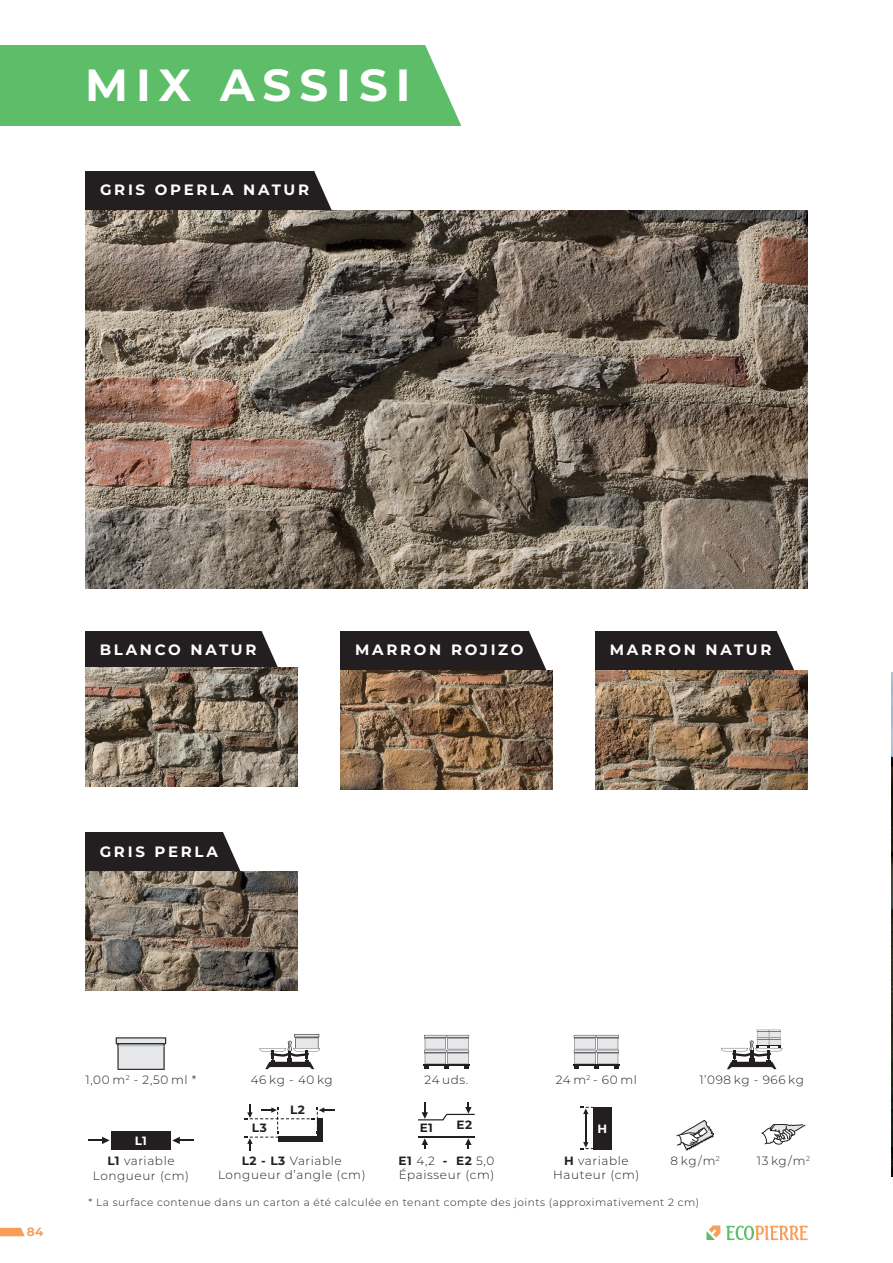
<style>
.page{position:relative;width:893px;height:1263px;background:#fff}
.page>*{position:absolute;margin:0;border:0;box-sizing:border-box;transform-origin:0 0}
.t1{font:700 45px "Montserrat";letter-spacing:.18em;color:#fff}
.t2{font:700 15px "Montserrat";letter-spacing:.18em;color:#fff}
.t3{font:300 12px/14.4px "Montserrat";letter-spacing:.05em;color:#231f20;text-align:center}
.t4{font:700 12px "Montserrat";letter-spacing:.05em;color:#231f20}
.t5{font:700 12px "Montserrat";color:#f89e5a}
.t6{font:700 12px "Montserrat";color:#fff}
.t7{font:300 10.5px "Montserrat";letter-spacing:.05em;color:#231f20}
.s1{font-weight:700;color:#fff}
.s2{font-weight:700}
</style>
<div class="page">
<div style="left:85px;top:171px;width:265px;height:40px;background:#231f20"></div>
<svg style="left:314px;top:171px;width:36px;height:39px"></svg>
<div style="left:85px;top:631px;width:213px;height:39px;background:#231f20"></div>
<svg style="left:259px;top:631px;width:39px;height:37px"></svg>
<div style="left:340px;top:631px;width:225px;height:39px;background:#231f20"></div>
<svg style="left:529px;top:631px;width:36px;height:39px"></svg>
<div style="left:595px;top:631px;width:218px;height:39px;background:#231f20"></div>
<svg style="left:776px;top:631px;width:37px;height:39px"></svg>
<div style="left:85px;top:832px;width:174px;height:40px;background:#231f20"></div>
<svg style="left:221px;top:832px;width:42px;height:40px"></svg>
<img style="left:891px;top:673px;width:2px;height:504px">
<div style="left:0;top:45px;width:463px;height:80px;background:#5ebd68"></div>
<svg style="left:419px;top:45px;width:44px;height:81px"></svg>
<svg style="left:116px;top:1037px;width:50px;height:33px;background:#c9c9cb"></svg>
<hr style="left:424px;top:1035px;width:22px;height:2px;background:#231f20">
<hr style="left:447px;top:1035px;width:22px;height:2px;background:#231f20">
<hr style="left:423px;top:1064px;width:47px;height:2px;background:#231f20">
<svg style="left:424px;top:1036px;width:45px;height:33px"></svg>
<hr style="left:294px;top:1034px;width:25px;height:3px;background:#231f20">
<svg style="left:259px;top:1035px;width:61px;height:34px"></svg>
<svg style="left:721px;top:1030px;width:61px;height:39px"></svg>
<hr style="left:574px;top:1035px;width:22px;height:2px;background:#231f20">
<hr style="left:597px;top:1035px;width:22px;height:3px;background:#231f20">
<hr style="left:573px;top:1064px;width:46px;height:2px;background:#231f20">
<svg style="left:574px;top:1036px;width:45px;height:33px"></svg>
<svg style="left:706px;top:1225px;width:14px;height:15px"></svg>
<svg style="left:726px;top:1225px;width:82px;height:15px"></svg>
<svg style="left:0;top:1228px;width:25px;height:8px"></svg>
<img style="left:85px;top:210px;width:723px;height:379px">
<svg style="left:88px;top:1137px;width:22px;height:7px"></svg>
<svg style="left:172px;top:1137px;width:21px;height:7px"></svg>
<div style="left:111px;top:1131px;width:60px;height:19px;background:#231f20"></div>
<svg style="left:245px;top:1104px;width:89px;height:47px"></svg>
<div style="left:593px;top:1107px;width:18px;height:42px;background:#231f20"></div>
<svg style="left:581px;top:1107px;width:12px;height:42px"></svg>
<hr style="left:418px;top:1136px;width:57px;height:1px;background:#231f20">
<svg style="left:422px;top:1138px;width:6px;height:11px"></svg>
<svg style="left:465px;top:1138px;width:7px;height:11px"></svg>
<svg style="left:418px;top:1102px;width:57px;height:18px"></svg>
<img style="left:85px;top:668px;width:213px;height:119px">
<img style="left:340px;top:670px;width:213px;height:119px">
<img style="left:595px;top:670px;width:213px;height:119px">
<img style="left:85px;top:872px;width:213px;height:119px">
<svg style="left:677px;top:1120px;width:37px;height:30px"></svg>
<svg style="left:761px;top:1124px;width:44px;height:20px"></svg>
<h1 class="t1" style="left:85px;top:53px;width:327px">MIX ASSISI</h1>
<p class="t2" style="left:100px;top:179px;width:211px">GRIS OPERLA NATUR</p>
<p class="t2" style="left:100px;top:639px;width:158px">BLANCO NATUR</p>
<p class="t2" style="left:355px;top:639px;width:170px">MARRON ROJIZO</p>
<p class="t2" style="left:610px;top:639px;width:163px">MARRON NATUR</p>
<p class="t2" style="left:100px;top:840px;width:120px">GRIS PERLA</p>
<p class="t5" style="left:27px;top:1223px;width:18px">84</p>
<p class="t3" style="left:86px;top:1072px;width:112px">1,00 m<sup>2</sup> - 2,50 ml *</p>
<p class="t3" style="left:107px;top:1130px;width:69px;line-height:20.4px"><span class="s1">L1<br></span><span class="s2">L1</span> variable</p>
<p class="t3" style="left:93px;top:1168px;width:98px">Longueur (cm)</p>
<p class="t3" style="left:251px;top:1072px;width:83px">46 kg - 40 kg</p>
<p class="t3" style="left:425px;top:1072px;width:45px">24 uds.</p>
<p class="t3" style="left:556px;top:1072px;width:83px">24 m<sup>2</sup> - 60 ml</p>
<p class="t3" style="left:699px;top:1072px;width:106px">1’098 kg - 966 kg</p>
<p class="t4" style="left:290px;top:1101px;width:16px">L2</p>
<p class="t4" style="left:420px;top:1119px;width:15px">E1</p>
<p class="t4" style="left:457px;top:1116px;width:17px">E2</p>
<p class="t6" style="left:597px;top:1119px;width:11px">H</p>
<p class="t3" style="left:399px;top:1153px;width:97px;text-align:left"><span class="s2">E1</span> 4,2 <span class="s2">- E2</span> 5,0<br>Épaisseur (cm)</p>
<p class="t4" style="left:252px;top:1119px;width:17px">L3</p>
<p class="t3" style="left:218px;top:1153px;width:149px"><span class="s2">L2 - L3</span> Variable<br>Longueur d’angle (cm)</p>
<p class="t3" style="left:553px;top:1153px;width:88px"><span class="s2">H</span> variable<br>Hauteur (cm)</p>
<p class="t3" style="left:671px;top:1153px;width:51px">8 kg/m<sup>2</sup></p>
<p class="t3" style="left:757px;top:1153px;width:55px">13 kg/m<sup>2</sup></p>
<p class="t7" style="left:88px;top:1195px;width:612px">* La surface contenue dans un carton a été calculée en tenant compte des joints (approximativement 2 cm)</p>
</div>
